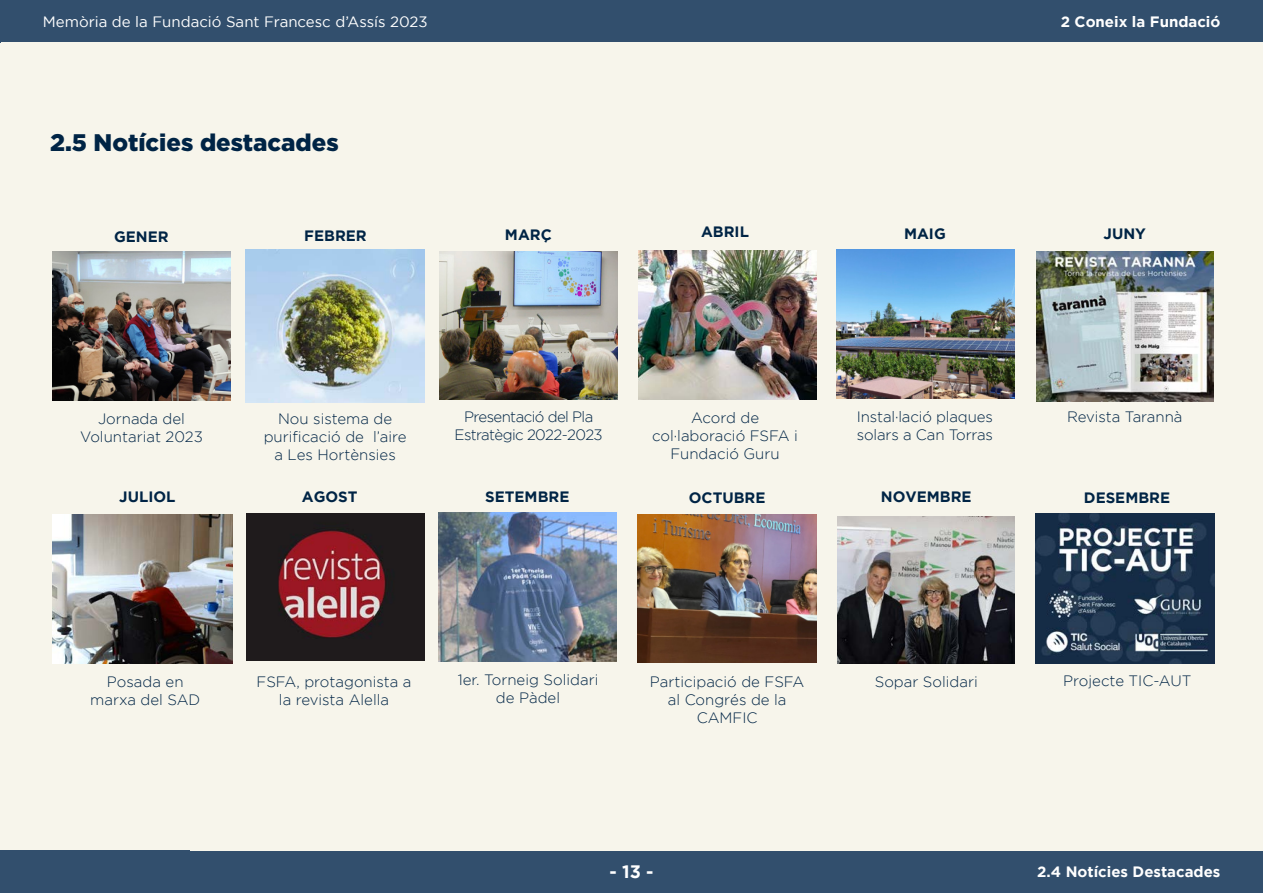
<style>
.page{position:relative;width:1263px;height:893px;background:#fff}
.page>*{position:absolute;margin:0;border:0;box-sizing:border-box;transform-origin:0 0}
.t1{font:900 24px "Gotham";color:#002445}
.t2{font:700 18px "Gotham";color:#fff}
.Estilo_de_párrafo_4{font:300 15px/18px "Gotham";color:#002445;text-align:center}
.t3{font:700 15px "Gotham";color:#002445}
.t4{font:15px "Gotham";color:#fff}
.t5{font:700 15px "Gotham";color:#fff}
.Estilo_de_párrafo_4-2{font:300 15px/18px "Gotham";letter-spacing:-.04em;color:#002445;text-align:center}
</style>
<div class="page">
<div style="left:0;top:850px;width:1263px;height:43px;background:#324f6d"></div>
<div style="left:0;top:0;width:1263px;height:43px;background:#324f6d"></div>
<div style="left:0;top:42px;width:1262px;height:808px;background:#f7f5eb"></div>
<img style="left:52px;top:252px;width:179px;height:148px">
<img style="left:440px;top:251px;width:178px;height:149px">
<img style="left:836px;top:250px;width:178px;height:149px">
<img style="left:638px;top:514px;width:178px;height:149px">
<img style="left:246px;top:250px;width:178px;height:153px">
<img style="left:1035px;top:514px;width:179px;height:149px">
<img style="left:438px;top:512px;width:178px;height:149px">
<img style="left:1036px;top:252px;width:177px;height:149px">
<img style="left:53px;top:514px;width:179px;height:149px">
<img style="left:246px;top:513px;width:179px;height:147px">
<img style="left:638px;top:250px;width:178px;height:150px">
<img style="left:838px;top:516px;width:177px;height:147px">
<p class="t4" style="left:43px;top:13px;width:386px">Memòria de la Fundació Sant Francesc d’Assís 2023</p>
<p class="t5" style="left:1061px;top:13px;width:161px">2 Coneix la Fundació</p>
<p class="t4" style="left:418px;top:13px;width:10px">2</p>
<p class="t1" style="left:50px;top:129px;width:290px">2.5 Notícies destacades</p>
<p class="t3" style="left:114px;top:228px;width:56px">GENER</p>
<p class="t3" style="left:304px;top:227px;width:64px">FEBRER</p>
<p class="t3" style="left:505px;top:226px;width:48px">MARÇ</p>
<p class="t3" style="left:701px;top:223px;width:49px">ABRIL</p>
<p class="t3" style="left:904px;top:225px;width:43px">MAIG</p>
<p class="t3" style="left:1103px;top:225px;width:44px">JUNY</p>
<p class="Estilo_de_párrafo_4" style="left:80px;top:410px;width:124px">Jornada del<br>Voluntariat 2023</p>
<p class="Estilo_de_párrafo_4" style="left:264px;top:410px;width:144px">Nou sistema de purificació de l’aire a Les Hortènsies</p>
<p class="Estilo_de_párrafo_4-2" style="left:455px;top:407px;width:150px">Presentació del Pla<br>Estratègic 2022-2023</p>
<p class="Estilo_de_párrafo_4" style="left:652px;top:408px;width:147px">Acord de col·laboració FSFA i<br>Fundació Guru</p>
<p class="Estilo_de_párrafo_4" style="left:857px;top:407px;width:138px;text-align:left">Instal·lació plaques solars a Can Torras</p>
<p class="Estilo_de_párrafo_4" style="left:1067px;top:407px;width:117px">Revista Tarannà</p>
<p class="t3" style="left:119px;top:488px;width:58px">JULIOL</p>
<p class="t3" style="left:302px;top:488px;width:57px">AGOST</p>
<p class="t3" style="left:485px;top:488px;width:86px">SETEMBRE</p>
<p class="t3" style="left:689px;top:489px;width:78px">OCTUBRE</p>
<p class="t3" style="left:881px;top:488px;width:92px">NOVEMBRE</p>
<p class="t3" style="left:1084px;top:489px;width:88px">DESEMBRE</p>
<p class="Estilo_de_párrafo_4" style="left:107px;top:672px;width:78px">Posada en</p>
<p class="Estilo_de_párrafo_4" style="left:90px;top:690px;width:112px">marxa del SAD</p>
<p class="Estilo_de_párrafo_4" style="left:256px;top:672px;width:157px">FSFA, protagonista a la revista Alella</p>
<p class="Estilo_de_párrafo_4" style="left:458px;top:670px;width:142px">1er. Torneig Solidari de Pàdel</p>
<p class="Estilo_de_párrafo_4" style="left:650px;top:672px;width:156px">Participació de FSFA al Congrés de la<br>CAMFIC</p>
<p class="t2" style="left:609px;top:861px;width:46px">- 13 -</p>
<p class="Estilo_de_párrafo_4" style="left:875px;top:672px;width:105px">Sopar Solidari</p>
<p class="Estilo_de_párrafo_4" style="left:1063px;top:672px;width:130px">Projecte TIC-AUT</p>
<p class="t5" style="left:1037px;top:863px;width:185px">2.4 Notícies Destacades</p>
</div>
